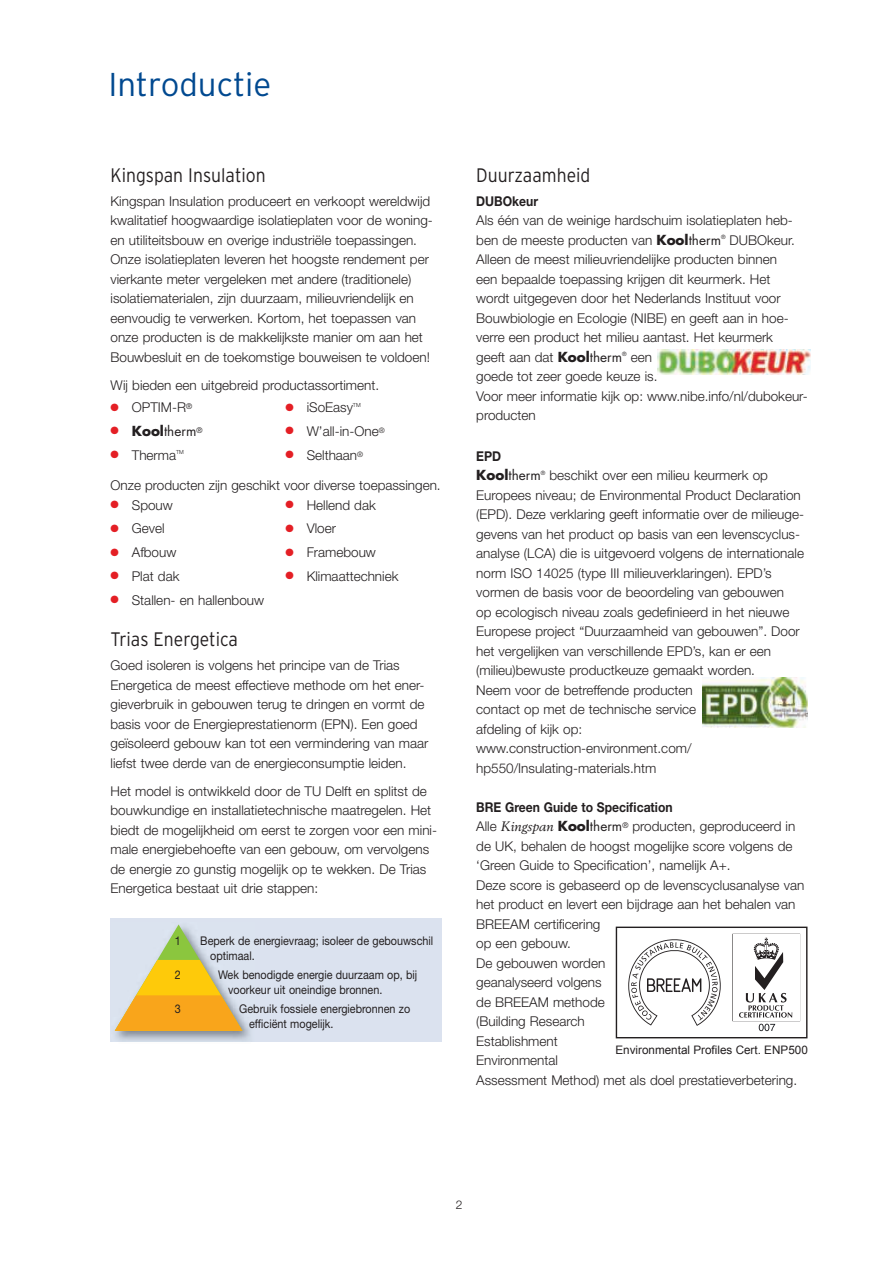
<style>
.page{position:relative;width:893px;height:1263px;background:#fff}
.page>*{position:absolute;margin:0;border:0;box-sizing:border-box;transform-origin:0 0}
.t1{font:300 33px "Interstate";color:#014990}
.t2{font:300 19.5px "Interstate";color:#231f20;scale:.9 1}
.t3{font:300 13.5px/19.5px "Helvetica Neue LT Std";color:#231f20}
.t4{font:13.5px "Futura Std";color:#231f20}
.t5{font:700 13.5px "Helvetica Neue LT Std";color:#231f20;scale:.9 1}
.t6{font:12px/15px "Helvetica Neue LT Std";color:#231f20;scale:.9 1}
.t7{font:300 12px "Helvetica Neue LT Std";color:#231f20}
.t8{font:11.7px "Arial";color:#231f20}
.t9{font:300 5.7px "Helvetica Neue LT Std";color:#231f20}
.t10{font:5.7px "Futura Std";color:#231f20}
.s1{color:#e41f25}
.s2{font-weight:700}
.s3{font-family:"Futura Std";font-weight:700}
.s4{font-family:"Futura Std";font-weight:400}
.s5{font-family:"Berling LT Std";font-weight:400;font-style:italic}
</style>
<div class="page">
<img style="left:657px;top:350px;width:153px;height:24px">
<img style="left:702px;top:677px;width:106px;height:51px">
<div style="left:616px;top:926px;width:191px;height:112px;border:1px solid #231f20"></div>
<svg style="left:759px;top:1024px;width:16px;height:7px"></svg>
<svg style="left:628px;top:939px;width:93px;height:87px"></svg>
<svg style="left:739px;top:938px;width:53px;height:79px"></svg>
<div style="left:111px;top:918px;width:331px;height:123px;background:#dbe2ef"></div>
<img style="left:112px;top:1017px;width:142px;height:25px">
<svg style="left:115px;top:924px;width:127px;height:107px"></svg>
<h1 class="t1" style="left:108px;top:66px;width:164px">Introductie</h1>
<h2 class="t2" style="left:111px;top:164px;width:174px">Kingspan Insulation</h2>
<p class="t3" style="left:111px;top:191px;width:324px">Kingspan Insulation produceert en verkoopt wereldwijd kwalitatief hoogwaardige isolatieplaten voor de woning&shy;en utiliteitsbouw en overige industriële toepassingen.<br>Onze isolatieplaten leveren het hoogste rendement per vierkante meter vergeleken met andere (traditionele) isolatiematerialen, zijn duurzaam, milieuvriendelijk en eenvoudig te verwerken. Kortom, het toepassen van onze producten is de makkelijkste manier om aan het Bouwbesluit en de toekomstige bouweisen te voldoen!</p>
<p class="t3" style="left:111px;top:375px;width:270px">Wij bieden een uitgebreid productassortiment.</p>
<p class="t3" style="left:111px;top:397px;width:83px"><span class="s1">●</span> OPTIM-R<sup>®</sup></p>
<p class="t4" style="left:111px;top:422px;width:93px"><span class="s1">●</span> <span class="s2">Kool</span>therm<sup>®</sup></p>
<p class="t3" style="left:111px;top:445px;width:67px"><span class="s1">●</span> Therma</p>
<p class="t9" style="left:176px;top:448px;width:9px">TM</p>
<p class="t3" style="left:285px;top:397px;width:69px"><span class="s1">●</span> iSoEasy</p>
<p class="t9" style="left:353px;top:401px;width:9px">TM</p>
<p class="t3" style="left:285px;top:421px;width:101px"><span class="s1">●</span> W’all-in-One<sup>®</sup></p>
<p class="t3" style="left:285px;top:445px;width:79px"><span class="s1">●</span> Selthaan<sup>®</sup></p>
<p class="t3" style="left:111px;top:475px;width:332px">Onze producten zijn geschikt voor diverse toepassingen.</p>
<p class="t3" style="left:111px;top:495px;width:64px"><span class="s1">●</span> Spouw</p>
<p class="t3" style="left:111px;top:518px;width:56px"><span class="s1">●</span> Gevel</p>
<p class="t3" style="left:111px;top:542px;width:67px"><span class="s1">●</span> Afbouw</p>
<p class="t3" style="left:111px;top:566px;width:70px"><span class="s1">●</span> Plat dak</p>
<p class="t3" style="left:111px;top:590px;width:155px"><span class="s1">●</span> Stallen- en hallenbouw</p>
<p class="t3" style="left:285px;top:495px;width:92px"><span class="s1">●</span> Hellend dak</p>
<p class="t3" style="left:285px;top:518px;width:52px"><span class="s1">●</span> Vloer</p>
<p class="t3" style="left:285px;top:542px;width:92px"><span class="s1">●</span> Framebouw</p>
<p class="t3" style="left:285px;top:566px;width:115px"><span class="s1">●</span> Klimaattechniek</p>
<h2 class="t2" style="left:111px;top:628px;width:143px">Trias Energetica</h2>
<p class="t3" style="left:111px;top:655px;width:319px">Goed isoleren is volgens het principe van de Trias Energetica de meest effectieve methode om het ener&shy;gieverbruik in gebouwen terug te dringen en vormt de basis voor de Energieprestatienorm (EPN). Een goed geïsoleerd gebouw kan tot een vermindering van maar liefst twee derde van de energieconsumptie leiden.</p>
<p class="t3" style="left:111px;top:781px;width:328px">Het model is ontwikkeld door de TU Delft en splitst de bouwkundige en installatietechnische maatregelen. Het biedt de mogelijkheid om eerst te zorgen voor een mini&shy;male energiebehoefte van een gebouw, om vervolgens de energie zo gunstig mogelijk op te wekken. De Trias Energetica bestaat uit drie stappen:</p>
<p class="t6" style="left:175px;top:932px;width:8px">1</p>
<p class="t6" style="left:210px;top:932px;width:249px;text-indent:-10px">Beperk de energievraag; isoleer de gebouwschil optimaal.</p>
<p class="t6" style="left:175px;top:967px;width:8px">2</p>
<p class="t6" style="left:228px;top:967px;width:212px;text-indent:-10px">Wek benodigde energie duurzaam op, bij voorkeur uit oneindige bronnen.</p>
<p class="t6" style="left:175px;top:1001px;width:8px">3</p>
<p class="t6" style="left:249px;top:1001px;width:180px;text-indent:-10px">Gebruik fossiele energiebronnen zo efficiënt mogelijk.</p>
<h2 class="t2" style="left:476px;top:164px;width:128px">Duurzaamheid</h2>
<p class="t5" style="left:476px;top:193px;width:70px">DUBOkeur</p>
<p class="t3" style="left:476px;top:211px;width:318px">Als één van de weinige hardschuim isolatieplaten heb&shy;ben de meeste producten van <span class="s3">Kool</span><span class="s4">therm</span></p>
<p class="t3" style="left:476px;top:230px;width:320px;text-indent:253px">DUBOkeur.<br>Alleen de meest milieuvriendelijke producten binnen een bepaalde toepassing krijgen dit keurmerk. Het wordt uitgegeven door het Nederlands Instituut voor Bouwbiologie en Ecologie (NIBE) en geeft aan in hoe&shy;verre een product het milieu aantast. Het keurmerk geeft aan dat <span class="s3">Kool</span><span class="s4">therm</span></p>
<p class="t10" style="left:721px;top:234px;width:6px">®</p>
<p class="t10" style="left:622px;top:351px;width:6px">®</p>
<p class="t3" style="left:476px;top:347px;width:333px;text-indent:155px">een<br>goede tot zeer goede keuze is.<br>Voor meer informatie kijk op: www.nibe.info/nl/dubokeur&shy;producten</p>
<p class="t5" style="left:476px;top:448px;width:29px">EPD</p>
<p class="t4" style="left:476px;top:467px;width:66px"><span class="s2">Kool</span>therm</p>
<p class="t10" style="left:541px;top:469px;width:6px">®</p>
<p class="t3" style="left:476px;top:465px;width:329px;text-indent:73px">beschikt over een milieu keurmerk op Europees niveau; de Environmental Product Declaration (EPD). Deze verklaring geeft informatie over de milieuge&shy;gevens van het product op basis van een levenscyclus&shy;analyse (LCA) die is uitgevoerd volgens de internationale norm ISO 14025 (type III milieuverklaringen). EPD’s vormen de basis voor de beoordeling van gebouwen<br>op ecologisch niveau zoals gedefinieerd in het nieuwe Europese project “Duurzaamheid van gebouwen”. Door het vergelijken van verschillende EPD’s, kan er een (milieu)bewuste productkeuze gemaakt worden.<br>Neem voor de betreffende producten<br>contact op met de technische service<br>afdeling of kijk op:<br>www.construction-environment.com/ hp550/Insulating-materials.htm</p>
<p class="t3" style="left:476px;top:797px;width:330px"><span class="s2">BRE Green Guide to Specification<br></span>Alle <span class="s5">Kingspan</span> <span class="s3">Kool</span><span class="s4">therm</span><sup>®</sup> producten, geproduceerd in de UK, behalen de hoogst mogelijke score volgens de ‘Green Guide to Specification’, namelijk A+.<br>Deze score is gebaseerd op de levenscyclusanalyse van het product en levert een bijdrage aan het behalen van<br>BREEAM certificering<br>op een gebouw.<br>De gebouwen worden<br>geanalyseerd volgens<br>de BREEAM methode<br>(Building Research<br>Establishment<br>Environmental<br>Assessment Method) met als doel prestatieverbetering.</p>
<p class="t8" style="left:615px;top:1042px;width:194px">Environmental Profiles Cert. ENP500</p>
<p class="t7" style="left:456px;top:1198px;width:8px">2</p>
</div>
